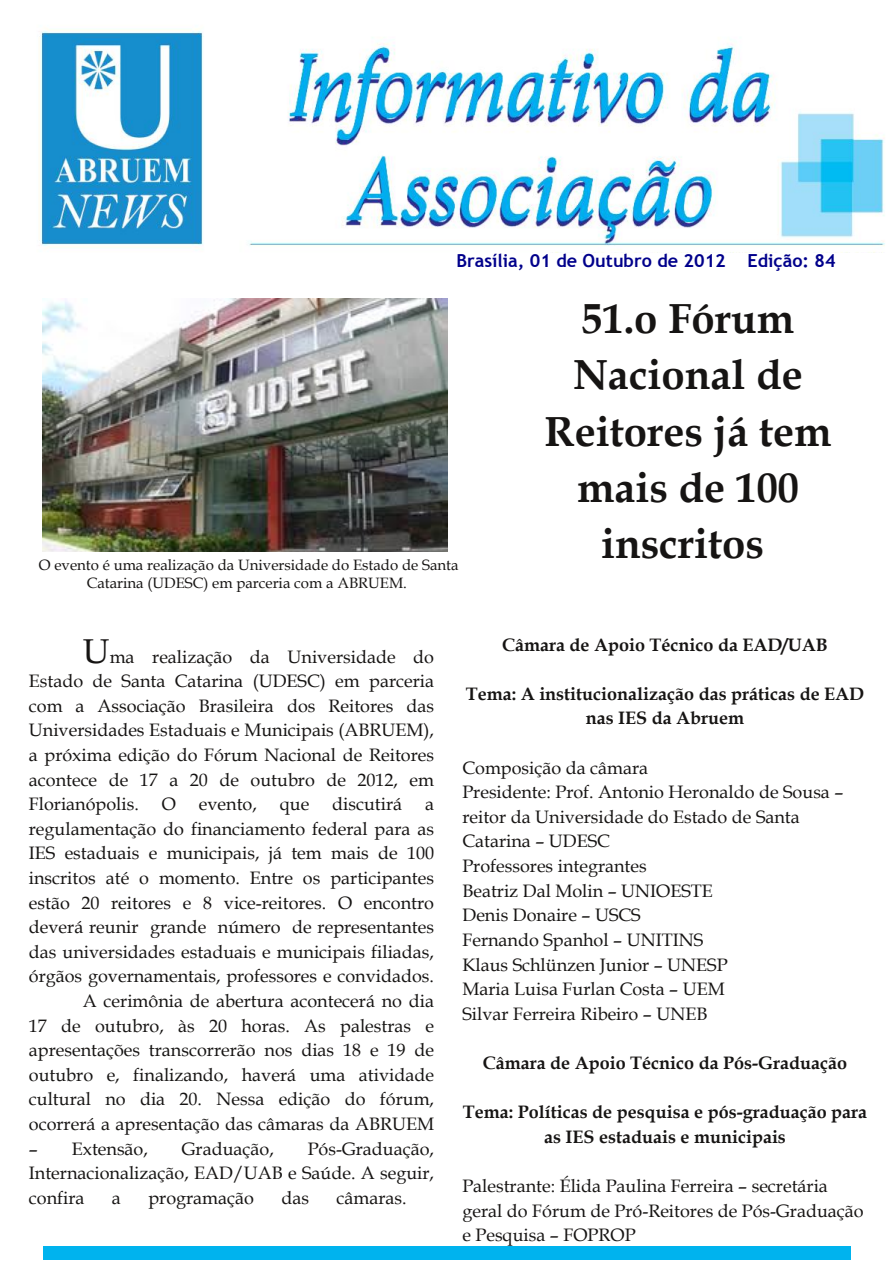
<style>
.page{position:relative;width:893px;height:1263px;background:#fff}
.page>*{position:absolute;margin:0;border:0;box-sizing:border-box;transform-origin:0 0}
.t1{font:700 42px/56.1px "Book Antiqua";color:#161413;text-align:center}
.t2{font:18px/24.6px "Book Antiqua";color:#161413;text-align:justify}
.t3{font:700 18px/24.6px "Book Antiqua";color:#161413;text-align:center}
.t4{font:700 18px "Trebuchet MS";color:#00008b}
.t5{font:15px/18px "Book Antiqua";color:#161413;text-align:center}
.s1{font-size:34.5px}
</style>
<div class="page">
<img style="left:39px;top:29px;width:846px;height:224px">
<div style="left:44px;top:1247px;width:806px;height:13px;background:#00b3ee"></div>
<img style="left:42px;top:299px;width:405px;height:252px">
<p class="t4" style="left:456px;top:250px;width:381px">Brasília, 01 de Outubro de 2012 Edição: 84</p>
<h1 class="t1" style="left:544px;top:291px;width:288px">51.o Fórum<br>Nacional de<br>Reitores já tem mais de 100 inscritos</h1>
<p class="t5" style="left:39px;top:555px;width:421px">O evento é uma realização da Universidade do Estado de Santa<br>Catarina (UDESC) em parceria com a ABRUEM.</p>
<p class="t2" style="left:29px;top:644px;width:407px;text-indent:54px"><span class="s1">U</span>ma realização da Universidade do Estado de Santa Catarina (UDESC) em parceria com a Associação Brasileira dos Reitores das Universidades Estaduais e Municipais (ABRUEM), a próxima edição do Fórum Nacional de Reitores acontece de 17 a 20 de outubro de 2012, em Florianópolis.</p>
<p class="t2" style="left:162px;top:792px;width:16px">O</p>
<p class="t2" style="left:199px;top:792px;width:60px">evento,</p>
<p class="t2" style="left:280px;top:792px;width:31px">que</p>
<p class="t2" style="left:332px;top:792px;width:71px">discutirá</p>
<p class="t2" style="left:29px;top:792px;width:407px;text-align:right">a<br>regulamentação do financiamento federal para as IES estaduais e municipais, já tem mais de 100 inscritos até o momento. Entre os participantes estão 20 reitores e 8 vice-reitores. O encontro deverá reunir grande número de representantes das universidades estaduais e municipais filiadas, órgãos governamentais, professores e convidados.<br>A cerimônia de abertura acontecerá no dia<br>17 de outubro, às 20 horas. As palestras e apresentações transcorrerão nos dias 18 e 19 de outubro e, finalizando, haverá uma atividade cultural no dia 20. Nessa edição do fórum, ocorrerá a apresentação das câmaras da ABRUEM</p>
<p class="t2" style="left:29px;top:1136px;width:121px">– Extensão,</p>
<p class="t2" style="left:182px;top:1136px;width:94px">Graduação,</p>
<p class="t2" style="left:29px;top:1136px;width:407px;text-indent:279px">Pós-Graduação, Internacionalização, EAD/UAB e Saúde. A seguir, confira</p>
<p class="t2" style="left:112px;top:1185px;width:10px">a</p>
<p class="t2" style="left:148px;top:1185px;width:107px">programação</p>
<p class="t2" style="left:281px;top:1185px;width:29px">das</p>
<p class="t2" style="left:336px;top:1185px;width:72px">câmaras.</p>
<p class="t3" style="left:502px;top:632px;width:327px">Câmara de Apoio Técnico da EAD/UAB</p>
<p class="t3" style="left:466px;top:681px;width:400px">Tema: A institucionalização das práticas de EAD nas IES da Abruem</p>
<p class="t2" style="left:462px;top:755px;width:383px;text-align:left">Composição da câmara<br>Presidente: Prof. Antonio Heronaldo de Sousa – reitor da Universidade do Estado de Santa<br>Catarina – UDESC<br>Professores integrantes<br>Beatriz Dal Molin – UNIOESTE<br>Denis Donaire – USCS<br>Fernando Spanhol – UNITINS<br>Klaus Schlünzen Junior – UNESP<br>Maria Luisa Furlan Costa – UEM<br>Silvar Ferreira Ribeiro – UNEB</p>
<p class="t3" style="left:483px;top:1050px;width:366px">Câmara de Apoio Técnico da Pós-Graduação</p>
<p class="t3" style="left:463px;top:1099px;width:406px">Tema: Políticas de pesquisa e pós-graduação para as IES estaduais e municipais</p>
<p class="t2" style="left:462px;top:1173px;width:403px;text-align:left">Palestrante: Élida Paulina Ferreira – secretária geral do Fórum de Pró-Reitores de Pós-Graduação e Pesquisa – FOPROP</p>
</div>
